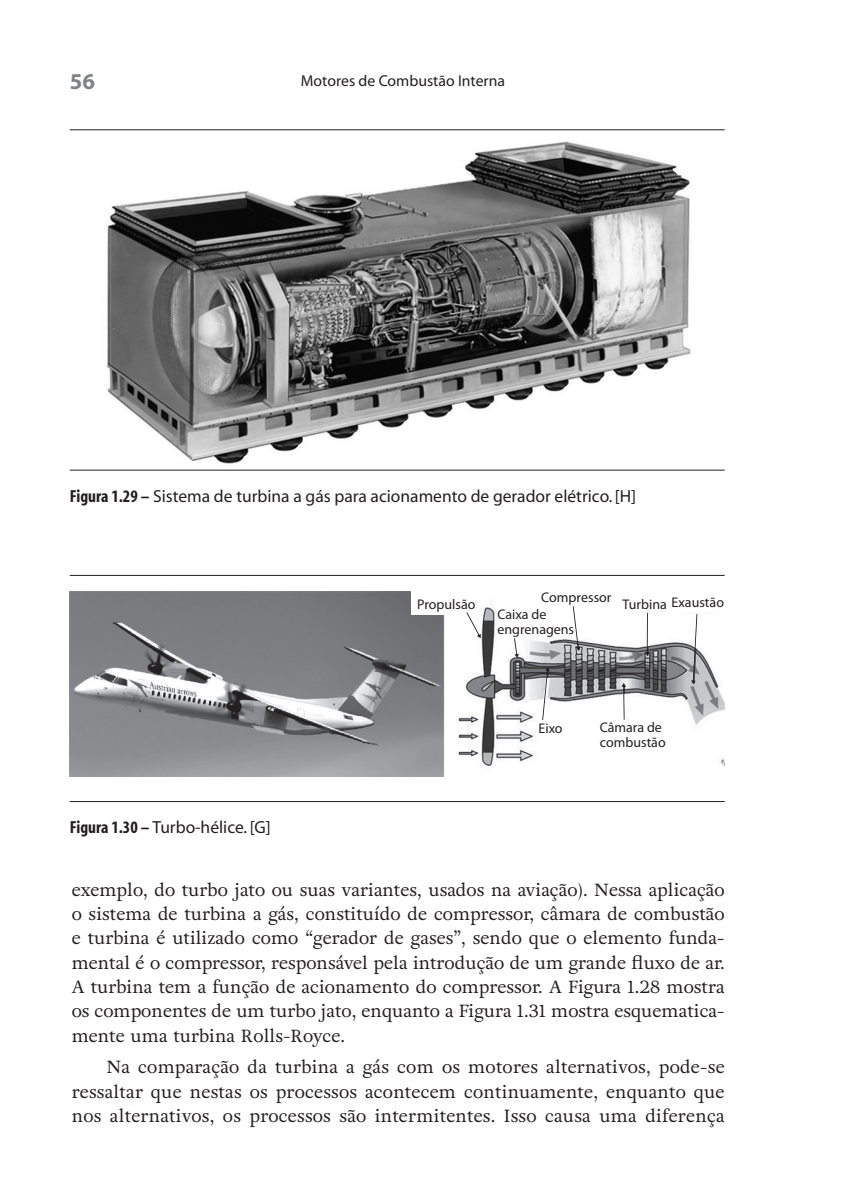
<style>
.page{position:relative;width:854px;height:1202px;background:#fff}
.page>*{position:absolute;margin:0;border:0;box-sizing:border-box;transform-origin:0 0}
.t1{font:700 22.75px "Myriad";color:#808285}
.MASSA_DE_TEXTO{font:17.5px/24.3px "Adriane Text";color:#231f20;text-align:justify}
.legenda{font:17.5px "Myriad";color:#231f20}
.t2{font:15.75px "Myriad";color:#231f20}
.t3{font:14px/15.8px "Myriad Pro";color:#231f20}
.s1{font-weight:700;font-stretch:condensed}
</style>
<div class="page">
<hr style="left:70px;top:129px;width:655px;height:1px;background:#231f20">
<hr style="left:70px;top:469px;width:655px;height:1px;background:#231f20">
<hr style="left:70px;top:575px;width:655px;height:1px;background:#231f20">
<hr style="left:70px;top:800px;width:655px;height:1px;background:#231f20">
<img style="left:106px;top:141px;width:585px;height:323px">
<img style="left:70px;top:591px;width:654px;height:185px">
<svg style="left:466px;top:612px;width:15px;height:26px"></svg>
<svg style="left:514px;top:638px;width:5px;height:19px"></svg>
<svg style="left:542px;top:667px;width:8px;height:52px"></svg>
<hr style="left:623px;top:686px;width:1px;height:33px;background:#231f20">
<svg style="left:621px;top:682px;width:5px;height:4px"></svg>
<svg style="left:573px;top:606px;width:7px;height:44px"></svg>
<hr style="left:647px;top:612px;width:1px;height:40px;background:#231f20">
<svg style="left:645px;top:652px;width:4px;height:3px"></svg>
<svg style="left:691px;top:613px;width:6px;height:71px"></svg>
<div style="left:412px;top:591px;width:33px;height:24px;background:#fff"></div>
<h1 class="t1" style="left:70px;top:69px;width:27px">56</h1>
<p class="t2" style="left:301px;top:73px;width:206px">Motores de Combustão Interna</p>
<p class="legenda" style="left:70px;top:487px;width:568px"><span class="s1">Figura 1.29 –</span> Sistema de turbina a gás para acionamento de gerador elétrico. [H]</p>
<p class="legenda" style="left:70px;top:818px;width:203px"><span class="s1">Figura 1.30 –</span> Turbo-hélice. [G]</p>
<p class="t3" style="left:417px;top:596px;width:60px">Propulsão</p>
<p class="t3" style="left:541px;top:588px;width:72px">Compressor</p>
<p class="t3" style="left:622px;top:594px;width:103px">Turbina Exaustão</p>
<p class="t3" style="left:497px;top:605px;width:78px">Caixa de engrenagens</p>
<p class="t3" style="left:538px;top:720px;width:26px">Eixo</p>
<p class="t3" style="left:600px;top:718px;width:67px">Câmara de combustão</p>
<p class="MASSA_DE_TEXTO" style="left:72px;top:876px;width:654px">exemplo, do turbo jato ou suas variantes, usados na aviação). Nessa aplicação o sistema de turbina a gás, constituído de compressor, câmara de combustão e turbina é utilizado como “gerador de gases”, sendo que o elemento funda&shy;mental é o compressor, responsável pela introdução de um grande fluxo de ar.<br>A turbina tem a função de acionamento do compressor. A Figura 1.28 mostra os componentes de um turbo jato, enquanto a Figura 1.31 mostra esquematica&shy;mente uma turbina Rolls-Royce.</p>
<p class="MASSA_DE_TEXTO" style="left:72px;top:1054px;width:654px;text-indent:35px">Na comparação da turbina a gás com os motores alternativos, pode-se ressaltar que nestas os processos acontecem continuamente, enquanto que nos alternativos, os processos são intermitentes. Isso causa uma diferença</p>
</div>
